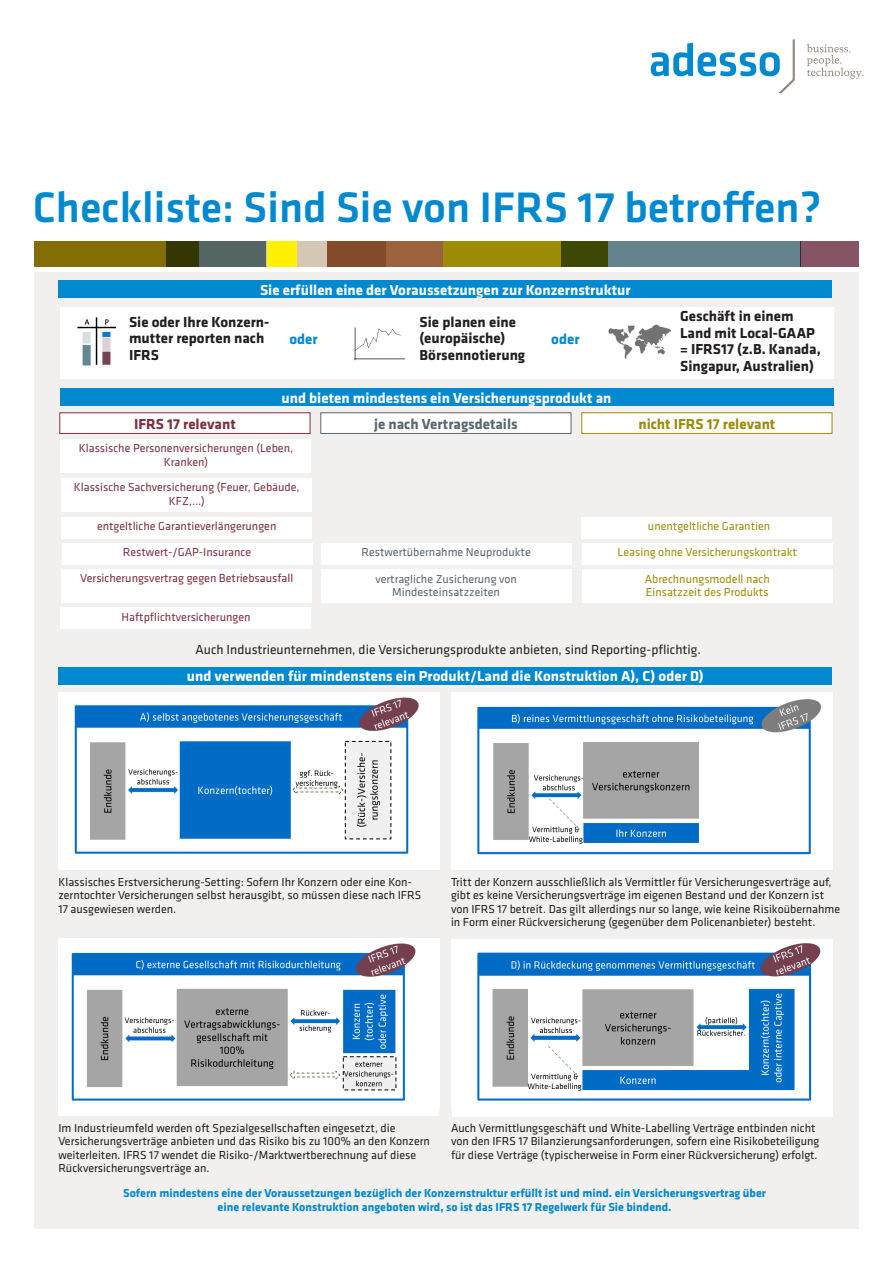
<style>
.page{position:relative;width:893px;height:1263px;background:#fff}
.page>*{position:absolute;margin:0;border:0;box-sizing:border-box;transform-origin:0 0}
.t1{font:500 44.25px "Klavika";color:#0089cf}
.t2{font:700 15px "Klavika";color:#fff}
.t3{font:700 15px/16.5px "Klavika";color:#231f20}
.t4{font:700 15px "Klavika";color:#5a6670}
.t5{font:700 15px "Klavika";color:#9d8c07}
.t6{font:700 15px "Klavika";color:#7d303e}
.t7{font:700 15px "Klavika";color:#0089cf}
.t8{font:13.5px "Klavika";color:#231f20}
.t9{font:12px/13.5px "Klavika";color:#231f20}
.t10{font:12px/13.5px "Klavika";color:#7d303e;text-align:center}
.t11{font:700 12px/13.5px "Klavika";color:#0089cf;text-align:center}
.t12{font:12px/13.5px "Klavika";color:#9d8c07}
.t13{font:12px/13.5px "Klavika";color:#5a6670;text-align:center}
</style>
<div class="page">
<div style="left:34px;top:272px;width:825px;height:957px;background:#f2f0ee"></div>
<div style="left:327px;top:242px;width:116px;height:25px;background:#9d613c"></div>
<div style="left:561px;top:242px;width:240px;height:25px;background:#65838e"></div>
<svg style="left:443px;top:242px;width:164px;height:25px;background:#827805"></svg>
<svg style="left:34px;top:242px;width:351px;height:25px;background:#79682f"></svg>
<div style="left:801px;top:242px;width:58px;height:25px;background:#865462"></div>
<div style="left:267px;top:242px;width:29px;height:25px;background:#fff101"></div>
<svg style="left:651px;top:39px;width:144px;height:54px"></svg>
<svg style="left:807px;top:44px;width:56px;height:35px"></svg>
<div style="left:60px;top:308px;width:773px;height:71px;background:#fff"></div>
<img style="left:77px;top:317px;width:40px;height:49px">
<img style="left:354px;top:327px;width:52px;height:34px">
<img style="left:608px;top:324px;width:63px;height:35px">
<div style="left:60px;top:388px;width:773px;height:18px;background:#0089cf"></div>
<div style="left:60px;top:413px;width:250px;height:20px;background:#fff"></div>
<div style="left:60px;top:412px;width:250px;height:22px;border:1px solid #7d303e"></div>
<div style="left:321px;top:413px;width:250px;height:20px;background:#fff"></div>
<div style="left:320px;top:412px;width:251px;height:22px;border:1px solid #5a6670"></div>
<div style="left:582px;top:413px;width:250px;height:20px;background:#fff"></div>
<div style="left:581px;top:412px;width:251px;height:22px;border:1px solid #9d8c07"></div>
<div style="left:61px;top:439px;width:250px;height:34px;background:#fff"></div>
<div style="left:581px;top:517px;width:250px;height:21px;background:#fff"></div>
<div style="left:62px;top:478px;width:250px;height:34px;background:#fff"></div>
<div style="left:321px;top:543px;width:250px;height:21px;background:#fff"></div>
<div style="left:582px;top:543px;width:250px;height:21px;background:#fff"></div>
<div style="left:62px;top:517px;width:250px;height:21px;background:#fff"></div>
<div style="left:321px;top:569px;width:250px;height:34px;background:#fff"></div>
<div style="left:582px;top:569px;width:250px;height:34px;background:#fff"></div>
<div style="left:62px;top:569px;width:250px;height:33px;background:#fff"></div>
<div style="left:61px;top:608px;width:250px;height:21px;background:#fff"></div>
<div style="left:58px;top:667px;width:774px;height:18px;background:#0089cf"></div>
<img style="left:65px;top:693px;width:374px;height:177px">
<img style="left:452px;top:693px;width:375px;height:177px">
<div style="left:58px;top:939px;width:381px;height:177px;background:#fff"></div>
<img style="left:71px;top:943px;width:345px;height:158px">
<div style="left:452px;top:939px;width:380px;height:177px;background:#fff"></div>
<img style="left:477px;top:943px;width:344px;height:158px">
<div style="left:58px;top:280px;width:774px;height:18px;background:#0089cf"></div>
<div style="left:62px;top:543px;width:250px;height:21px;background:#fff"></div>
<h1 class="t1" style="left:33px;top:183px;width:790px">Checkliste: Sind Sie von IFRS 17 betroffen?</h1>
<p class="t2" style="left:260px;top:281px;width:372px">Sie erfüllen eine der Voraussetzungen zur Konzernstruktur</p>
<p class="t3" style="left:129px;top:314px;width:142px">Sie oder Ihre Konzern&shy;mutter reporten nach<br>IFRS</p>
<p class="t3" style="left:420px;top:314px;width:107px">Sie planen eine (europäische)<br>Börsennotierung</p>
<p class="t3" style="left:680px;top:308px;width:142px">Geschäft in einem<br>Land mit Local-GAAP = IFRS17 (z.B. Kanada,<br>Singapur, Australien)</p>
<p class="t7" style="left:289px;top:331px;width:30px">oder</p>
<p class="t7" style="left:551px;top:331px;width:30px">oder</p>
<p class="t2" style="left:281px;top:389px;width:332px">und bieten mindestens ein Versicherungsprodukt an</p>
<p class="t6" style="left:134px;top:416px;width:103px">IFRS 17 relevant</p>
<p class="t4" style="left:374px;top:416px;width:145px">je nach Vertragsdetails</p>
<p class="t5" style="left:638px;top:416px;width:138px">nicht IFRS 17 relevant</p>
<p class="t10" style="left:79px;top:442px;width:216px">Klassische Personenversicherungen (Leben,<br>Kranken)</p>
<p class="t10" style="left:74px;top:481px;width:227px">Klassische Sachversicherung (Feuer, Gebäude,<br>KFZ,...)</p>
<p class="t10" style="left:97px;top:520px;width:181px">entgeltliche Garantieverlängerungen</p>
<p class="t12" style="left:648px;top:520px;width:124px">unentgeltliche Garantien</p>
<p class="t10" style="left:123px;top:546px;width:130px">Restwert-/GAP-Insurance</p>
<p class="t13" style="left:361px;top:546px;width:171px">Restwertübernahme Neuprodukte</p>
<p class="t12" style="left:618px;top:546px;width:181px">Leasing ohne Versicherungskontrakt</p>
<p class="t10" style="left:80px;top:571px;width:215px">Versicherungsvertrag gegen Betriebsausfall</p>
<p class="t10" style="left:121px;top:610px;width:131px">Haftpflichtversicherungen</p>
<p class="t13" style="left:375px;top:572px;width:143px">vertragliche Zusicherung von<br>Mindesteinsatzzeiten</p>
<p class="t12" style="left:645px;top:572px;width:126px">Abrechnungsmodell nach<br>Einsatzzeit des Produkts</p>
<p class="t8" style="left:195px;top:642px;width:507px">Auch Industrieunternehmen, die Versicherungsprodukte anbieten, sind Reporting-pflichtig.</p>
<p class="t2" style="left:187px;top:668px;width:518px">und verwenden für mindenstens ein Produkt/Land die Konstruktion A), C) oder D)</p>
<p class="t9" style="left:58px;top:875px;width:364px">Klassisches Erstversicherung-Setting: Sofern Ihr Konzern oder eine Kon&shy;zerntochter Versicherungen selbst herausgibt, so müssen diese nach IFRS<br>17 ausgewiesen werden.</p>
<p class="t9" style="left:451px;top:875px;width:391px">Tritt der Konzern ausschließlich als Vermittler für Versicherungesverträge auf, gibt es keine Versicherungsverträge im eigenen Bestand und der Konzern ist von IFRS 17 betreit. Das gilt allerdings nur so lange, wie keine Risikoübernahme in Form einer Rückversicherung (gegenüber dem Policenanbieter) besteht.</p>
<p class="t9" style="left:58px;top:1121px;width:373px">Im Industrieumfeld werden oft Spezialgesellschaften eingesetzt, die Versicherungsverträge anbieten und das Risiko bis zu 100% an den Konzern weiterleiten. IFRS 17 wendet die Risiko-/Marktwertberechnung auf diese Rückversicherungsverträge an.</p>
<p class="t9" style="left:451px;top:1121px;width:370px">Auch Vermittlungsgeschäft und White-Labelling Verträge entbinden nicht von den IFRS 17 Bilanzierungsanforderungen, sofern eine Risikobeteiligung für diese Verträge (typischerweise in Form einer Rückversicherung) erfolgt.</p>
<p class="t11" style="left:123px;top:1187px;width:644px">Sofern mindestens eine der Voraussetzungen bezüglich der Konzernstruktur erfüllt ist und mind. ein Versicherungsvertrag über eine relevante Konstruktion angeboten wird, so ist das IFRS 17 Regelwerk für Sie bindend.</p>
</div>
